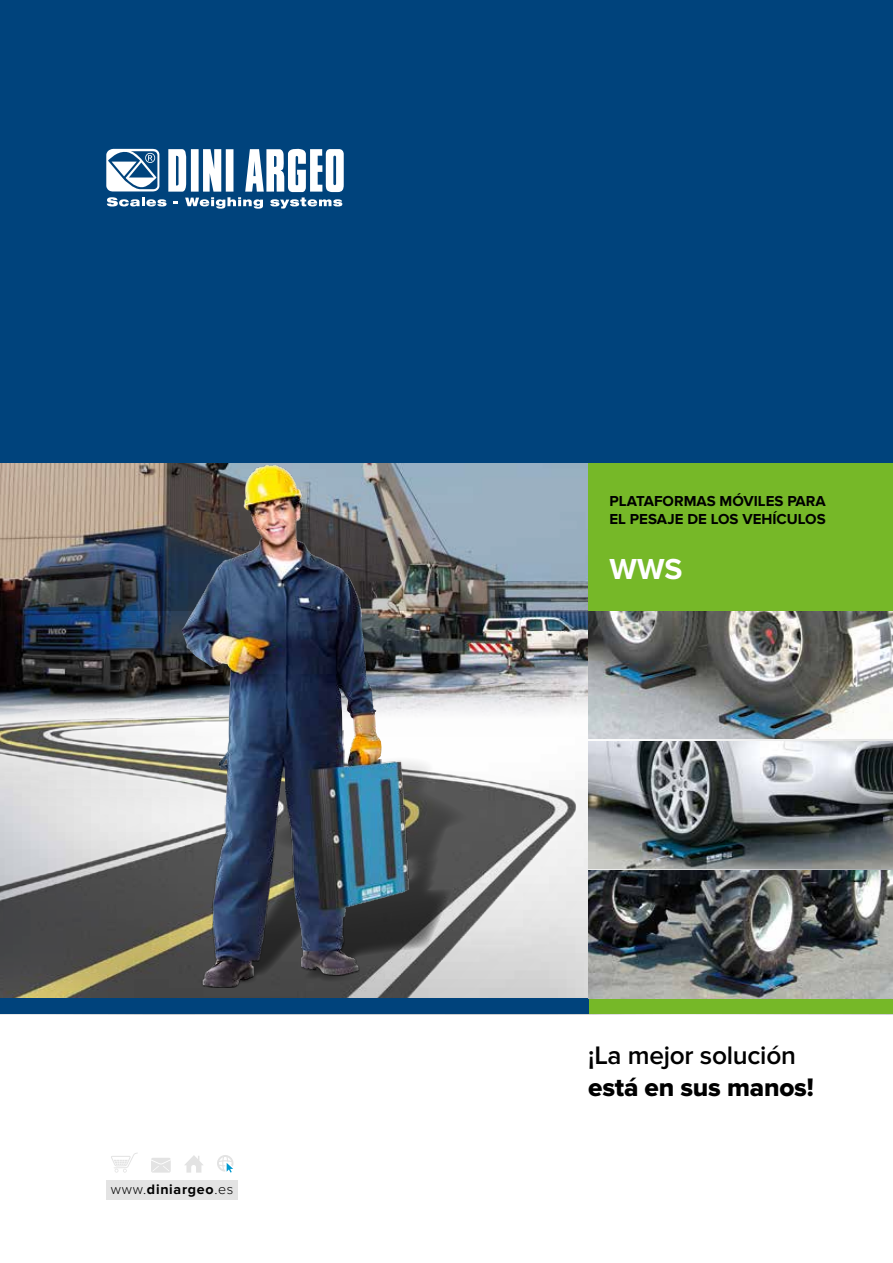
<style>
.page{position:relative;width:893px;height:1263px;background:#fff}
.page>*{position:absolute;margin:0;border:0;box-sizing:border-box;transform-origin:0 0}
.t1{font:700 30px "Proxima Nova";color:#fff}
.t2{font:600 26.25px "Proxima Nova";letter-spacing:-.01em;color:#000}
.t3{font:26.25px "Proxima Nova Extrabld";letter-spacing:-.01em;color:#000}
.t4{font:700 15px/18px "Proxima Nova";color:#000}
.t5{font:700 14.25px "Proxima Nova";letter-spacing:.05em;color:#000}
.s1{font-weight:300}
</style>
<div class="page">
<img style="left:0;top:736px;width:588px;height:262px">
<img style="left:0;top:611px;width:588px;height:125px">
<img style="left:0;top:462px;width:588px;height:149px">
<div style="left:588px;top:462px;width:305px;height:149px;background:#76b828"></div>
<div style="left:588px;top:998px;width:305px;height:16px;background:#76b828"></div>
<div style="left:0;top:998px;width:588px;height:16px;background:#00437c"></div>
<div style="left:0;top:0;width:893px;height:462px;background:#00437c"></div>
<svg style="left:106px;top:148px;width:238px;height:61px"></svg>
<div style="left:106px;top:1180px;width:132px;height:19px;background:#e3e3e3"></div>
<svg style="left:217px;top:1155px;width:16px;height:17px"></svg>
<svg style="left:185px;top:1155px;width:18px;height:17px"></svg>
<svg style="left:151px;top:1158px;width:20px;height:14px"></svg>
<svg style="left:111px;top:1153px;width:27px;height:19px"></svg>
<svg style="left:302px;top:755px;width:236px;height:233px;background:#888d90"></svg>
<img style="left:588px;top:611px;width:305px;height:128px">
<img style="left:588px;top:871px;width:305px;height:127px">
<img style="left:588px;top:741px;width:305px;height:128px">
<img style="left:302px;top:805px;width:110px;height:182px">
<img style="left:181px;top:492px;width:121px;height:496px">
<p class="t5" style="left:111px;top:1181px;width:124px"><span class="s1">www.</span>diniargeo<span class="s1">.es</span></p>
<p class="t4" style="left:609px;top:492px;width:218px">PLATAFORMAS MÓVILES PARA<br>EL PESAJE DE LOS VEHÍCULOS</p>
<h1 class="t1" style="left:609px;top:552px;width:75px">WWS</h1>
<h2 class="t2" style="left:588px;top:1040px;width:209px">¡La mejor solución</h2>
<h2 class="t3" style="left:588px;top:1072px;width:227px">está en sus manos!</h2>
</div>
